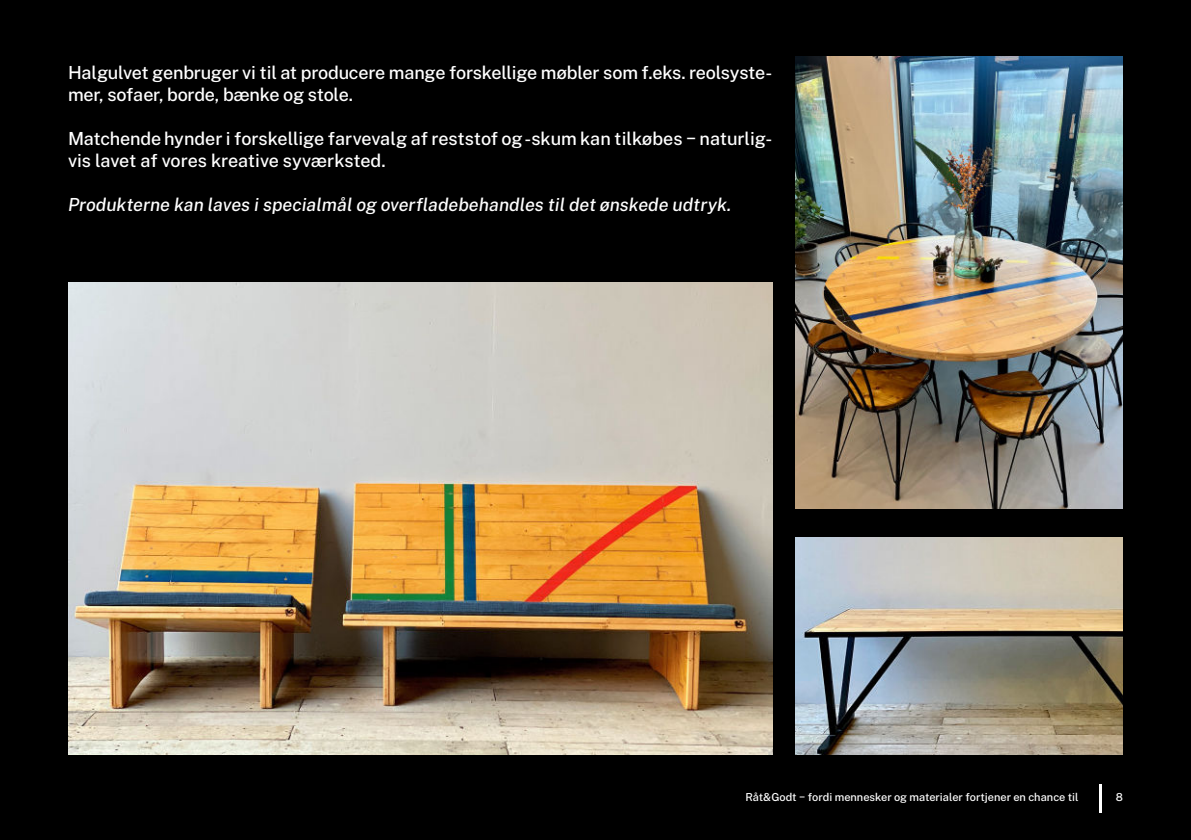
<style>
.page{position:relative;width:1191px;height:840px;background:#fff}
.page>*{position:absolute;margin:0;border:0;box-sizing:border-box;transform-origin:0 0}
.t1{font:100 18px/22px "Public Sans";letter-spacing:-.01em;color:#fff}
.t2{font:italic 100 18px "Public Sans";color:#fff}
.t3{font:100 11px "Public Sans";color:#fff}
</style>
<div class="page">
<div style="left:0;top:0;width:1191px;height:839px;background:#000"></div>
<hr style="left:1099px;top:783px;width:2px;height:28px;background:#fff">
<img style="left:795px;top:57px;width:328px;height:451px">
<img style="left:795px;top:537px;width:328px;height:217px">
<img style="left:68px;top:282px;width:704px;height:472px">
<p class="t1" style="left:68px;top:60px;width:705px">Halgulvet genbruger vi til at producere mange forskellige møbler som f.eks. reolsyste&shy;mer, sofaer, borde, bænke og stole.</p>
<p class="t1" style="left:68px;top:126px;width:705px">Matchende hynder i forskellige farvevalg af reststof og -skum kan tilkøbes − naturlig&shy;vis lavet af vores kreative syværksted.</p>
<p class="t2" style="left:68px;top:192px;width:664px">Produkterne kan laves i specialmål og overfladebehandles til det ønskede udtryk.</p>
<p class="t3" style="left:745px;top:788px;width:335px">Råt&amp;Godt − fordi mennesker og materialer fortjener en chance til</p>
<p class="t3" style="left:1115px;top:788px;width:9px">8</p>
</div>
